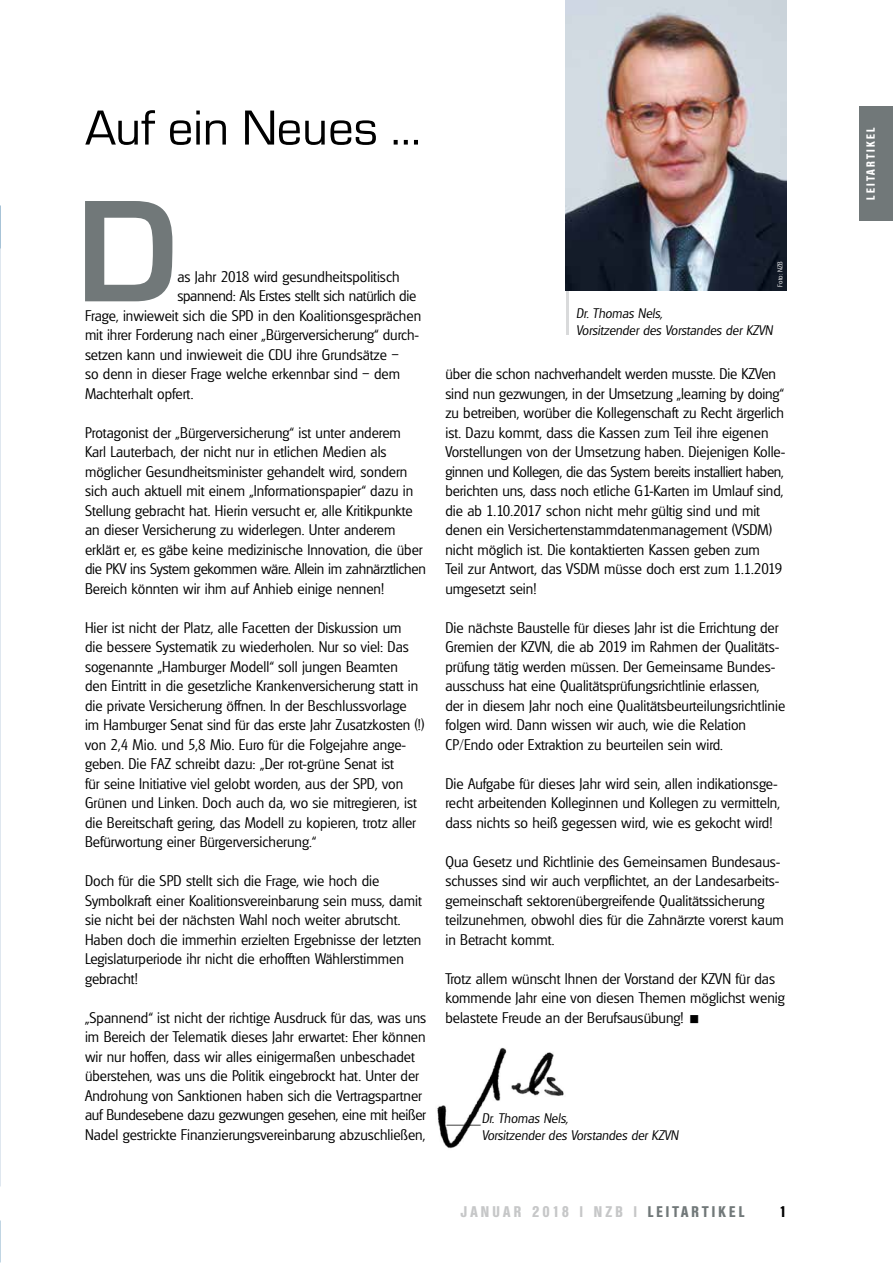
<style>
.page{position:relative;width:893px;height:1263px;background:#fff}
.page>*{position:absolute;margin:0;border:0;box-sizing:border-box;transform-origin:0 0}
.t1{font:700 150.45px "Micro Square";color:#717879}
.t2{font:51px "Micro Square";color:#000}
.t3{font:300 15px/19.5px "Glasgow";color:#000}
.t4{font:300 15px "Glasgow";letter-spacing:-.02em;color:#000}
.t5{font:700 condensed 15px "Olympia";letter-spacing:.215em;color:#c6c7c8}
.t6{font:700 condensed 15px "Olympia";color:#000}
.t7{font:italic 300 13.5px/16.2px "Glasgow";color:#000}
.t8{font:italic 300 13.5px "Glasgow";color:#000;scale:2.7 1}
.t9{font:700 condensed 11.55px "Olympia";letter-spacing:.2em;color:#fff}
.t10{font:300 6.75px "Glasgow";color:#fff}
.s1{color:#717879}
</style>
<div class="page">
<img style="left:437px;top:1047px;width:127px;height:102px">
<div style="left:860px;top:106px;width:33px;height:115px;background:#717879"></div>
<img style="left:0;top:247px;width:1px;height:367px">
<img style="left:566px;top:0;width:221px;height:291px">
<hr style="left:566px;top:291px;width:2px;height:44px;background:#d9dadb">
<h2 class="t2" style="left:85px;top:100px;width:337px">Auf ein Neues …</h2>
<h1 class="t1" style="left:76px;top:170px;width:103px">D</h1>
<p class="t3" style="left:177px;top:267px;width:224px">as Jahr 2018 wird gesundheitspolitisch</p>
<p class="t4" style="left:177px;top:287px;width:240px">spannend: Als Erstes stellt sich natürlich die</p>
<p class="t3" style="left:85px;top:306px;width:338px">Frage, inwieweit sich die SPD in den Koalitionsgesprächen</p>
<p class="t3" style="left:85px;top:325px;width:336px">mit ihrer Forderung nach einer „Bürgerversicherung“ durch-</p>
<p class="t3" style="left:85px;top:345px;width:315px">setzen kann und inwieweit die CDU ihre Grundsätze –</p>
<p class="t3" style="left:85px;top:364px;width:316px">so denn in dieser Frage welche erkennbar sind – dem</p>
<p class="t3" style="left:85px;top:384px;width:110px">Machterhalt opfert.</p>
<p class="t3" style="left:85px;top:423px;width:342px">Protagonist der „Bürgerversicherung“ ist unter anderem<br>Karl Lauterbach, der nicht nur in etlichen Medien als möglicher Gesundheitsminister gehandelt wird, sondern sich auch aktuell mit einem „Informationspapier“ dazu in Stellung gebracht hat. Hierin versucht er, alle Kritikpunkte an dieser Versicherung zu widerlegen. Unter anderem erklärt er, es gäbe keine medizinische Innovation, die über die PKV ins System gekommen wäre. Allein im zahnärztlichen Bereich könnten wir ihm auf Anhieb einige nennen!</p>
<p class="t3" style="left:85px;top:618px;width:341px">Hier ist nicht der Platz, alle Facetten der Diskussion um<br>die bessere Systematik zu wiederholen. Nur so viel: Das sogenannte „Hamburger Modell“ soll jungen Beamten<br>den Eintritt in die gesetzliche Krankenversicherung statt in die private Versicherung öffnen. In der Beschlussvorlage im Hamburger Senat sind für das erste Jahr Zusatzkosten (!) von 2,4 Mio. und 5,8 Mio. Euro für die Folgejahre ange&shy;geben. Die FAZ schreibt dazu: „Der rot-grüne Senat ist<br>für seine Initiative viel gelobt worden, aus der SPD, von Grünen und Linken. Doch auch da, wo sie mitregieren, ist die Bereitschaft gering, das Modell zu kopieren, trotz aller Befürwortung einer Bürgerversicherung.“</p>
<p class="t3" style="left:85px;top:871px;width:338px">Doch für die SPD stellt sich die Frage, wie hoch die Symbolkraft einer Koalitionsvereinbarung sein muss, damit sie nicht bei der nächsten Wahl noch weiter abrutscht.<br>Haben doch die immerhin erzielten Ergebnisse der letzten Legislaturperiode ihr nicht die erhofften Wählerstimmen gebracht!</p>
<p class="t3" style="left:85px;top:1008px;width:343px">„Spannend“ ist nicht der richtige Ausdruck für das, was uns im Bereich der Telematik dieses Jahr erwartet: Eher können wir nur hoffen, dass wir alles einigermaßen unbeschadet überstehen, was uns die Politik eingebrockt hat. Unter der Androhung von Sanktionen haben sich die Vertragspartner auf Bundesebene dazu gezwungen gesehen, eine mit heißer Nadel gestrickte Finanzierungsvereinbarung abzuschließen,</p>
<p class="t10" style="left:776px;top:287px;width:27px;rotate:-90deg">Foto: NZB</p>
<p class="t7" style="left:576px;top:305px;width:198px">Dr. Thomas Nels,<br>Vorsitzender des Vorstandes der KZVN</p>
<p class="t3" style="left:445px;top:364px;width:341px">über die schon nachverhandelt werden musste. Die KZVen sind nun gezwungen, in der Umsetzung „learning by doing“ zu betreiben, worüber die Kollegenschaft zu Recht ärgerlich ist. Dazu kommt, dass die Kassen zum Teil ihre eigenen Vorstellungen von der Umsetzung haben. Diejenigen Kolle&shy;ginnen und Kollegen, die das System bereits installiert haben, berichten uns, dass noch etliche G1-Karten im Umlauf sind, die ab 1.10.2017 schon nicht mehr gültig sind und mit denen ein Versichertenstammdatenmanagement (VSDM) nicht möglich ist. Die kontaktierten Kassen geben zum<br>Teil zur Antwort, das VSDM müsse doch erst zum 1.1.2019 umgesetzt sein!</p>
<p class="t3" style="left:445px;top:618px;width:341px">Die nächste Baustelle für dieses Jahr ist die Errichtung der Gremien der KZVN, die ab 2019 im Rahmen der Qualitäts&shy;prüfung tätig werden müssen. Der Gemeinsame Bundes&shy;ausschuss hat eine Qualitätsprüfungsrichtlinie erlassen,<br>der in diesem Jahr noch eine Qualitätsbeurteilungsrichtlinie folgen wird. Dann wissen wir auch, wie die Relation CP/Endo oder Extraktion zu beurteilen sein wird.</p>
<p class="t3" style="left:445px;top:774px;width:336px">Die Aufgabe für dieses Jahr wird sein, allen indikationsge&shy;recht arbeitenden Kolleginnen und Kollegen zu vermitteln, dass nichts so heiß gegessen wird, wie es gekocht wird!</p>
<p class="t3" style="left:445px;top:852px;width:340px">Qua Gesetz und Richtlinie des Gemeinsamen Bundesaus&shy;schusses sind wir auch verpflichtet, an der Landesarbeits&shy;gemeinschaft sektorenübergreifende Qualitätssicherung teilzunehmen, obwohl dies für die Zahnärzte vorerst kaum in Betracht kommt.</p>
<p class="t3" style="left:445px;top:969px;width:341px">Trotz allem wünscht Ihnen der Vorstand der KZVN für das kommende Jahr eine von diesen Themen möglichst wenig belastete Freude an der Berufsausübung! ▪</p>
<p class="t8" style="left:445px;top:1117px;width:15px">—</p>
<p class="t7" style="left:482px;top:1110px;width:198px">Dr. Thomas Nels,<br>Vorsitzender des Vorstandes der KZVN</p>
<p class="t5" style="left:461px;top:1203px;width:285px">JANUAR 2018 | NZB | <span class="s1">LEITARTIKEL</span></p>
<p class="t6" style="left:779px;top:1203px;width:9px">1</p>
<p class="t9" style="left:864px;top:200px;width:74px;rotate:-90deg">LEITARTIKEL</p>
</div>
